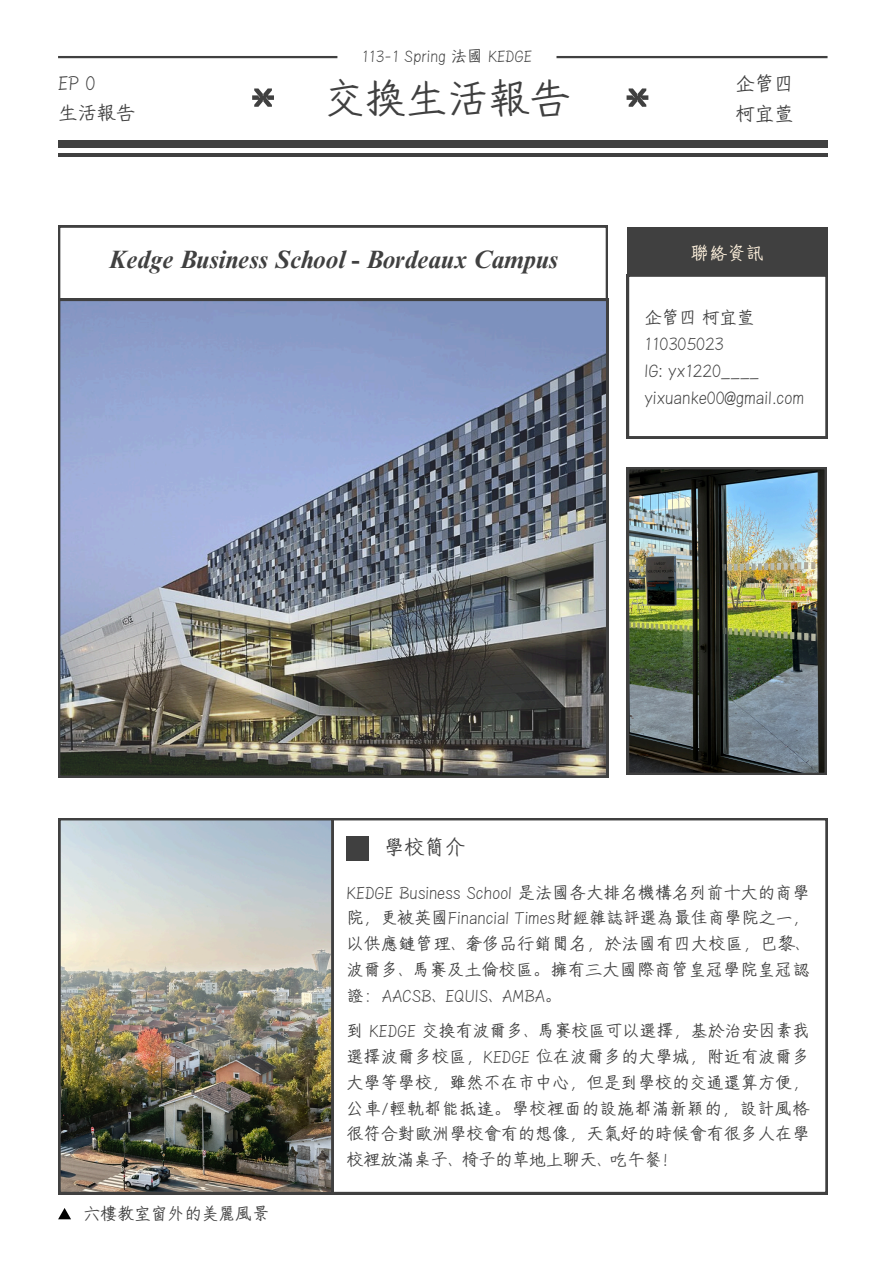
<style>
.page{position:relative;width:893px;height:1263px;background:#fff}
.page>*{position:absolute;margin:0;border:0;box-sizing:border-box;transform-origin:0 0}
.t1{font:45.75px "Canva Beautiful SC";color:#404040}
.t2{font:italic 700 25.05px "Times NRMT Pro";color:#404040}
.t3{font:22.5px "Canva Beautiful SC";color:#404040}
.t4{font:21.45px/29.8px "Canva Beautiful SC";color:#404040}
.t5{font:20.33px "Canva Beautiful SC";color:#fff2de}
.t6{font:19.2px "Canva Beautiful SC";color:#404040}
.t7{font:18.75px/25.9px "Canva Beautiful SC";letter-spacing:.015em;color:#404040;text-align:justify}
.t8{font:17.7px "Canva Beautiful SC";color:#404040}
</style>
<div class="page">
<svg style="left:58px;top:226px;width:550px;height:73px"></svg>
<svg style="left:627px;top:275px;width:200px;height:163px"></svg>
<div style="left:627px;top:227px;width:200px;height:48px;background:#404040"></div>
<img style="left:58px;top:299px;width:550px;height:478px">
<div style="left:58px;top:141px;width:769px;height:6px;background:#404040"></div>
<hr style="left:58px;top:153px;width:769px;height:3px;background:#404040">
<img style="left:627px;top:467px;width:199px;height:308px">
<svg style="left:333px;top:818px;width:494px;height:376px"></svg>
<div style="left:346px;top:836px;width:23px;height:24px;background:#404040"></div>
<hr style="left:58px;top:56px;width:279px;height:2px;background:#404040">
<hr style="left:556px;top:56px;width:271px;height:2px;background:#404040">
<svg style="left:252px;top:88px;width:22px;height:19px"></svg>
<svg style="left:626px;top:88px;width:22px;height:19px"></svg>
<img style="left:58px;top:818px;width:275px;height:376px">
<svg style="left:58px;top:1208px;width:13px;height:11px"></svg>
<p class="t8" style="left:362px;top:47px;width:172px">113-1 Spring 法國 KEDGE</p>
<h4 class="t4" style="left:58px;top:67px;width:79px">EP 0<br>生活報告</h4>
<p class="t4" style="left:735px;top:69px;width:59px">企管四柯宜萱</p>
<p class="t1" style="left:323px;top:76px;width:249px">交換生活報告</p>
<h3 class="t2" style="left:108px;top:250px;width:451px">Kedge Business School - Bordeaux Campus</h3>
<h1 class="t5" style="left:690px;top:243px;width:75px">聯絡資訊</h1>
<p class="t6" style="left:644px;top:307px;width:111px">企管四柯宜萱</p>
<p class="t6" style="left:644px;top:334px;width:81px">110305023</p>
<h4 class="t6" style="left:644px;top:361px;width:116px">IG: yx1220____</h4>
<p class="t6" style="left:644px;top:387px;width:161px">yixuanke00@gmail.com</p>
<p class="t3" style="left:384px;top:836px;width:83px">學校簡介</p>
<p class="t7" style="left:83px;top:1200px;width:187px">六樓教室窗外的美麗風景</p>
<h2 class="t7" style="left:346px;top:879px;width:464px">KEDGE Business School 是法國各大排名機構名列前十大的商學院，更被英國Financial Times財經雜誌評選為最佳商學院之一，以供應鏈管理、奢侈品行銷聞名，於法國有四大校區，巴黎、波爾多、馬賽及土倫校區。擁有三大國際商管皇冠學院皇冠認證：AACSB、EQUIS、AMBA。</h2>
<p class="t7" style="left:346px;top:1017px;width:464px">到 KEDGE 交換有波爾多、馬賽校區可以選擇，基於治安因素我選擇波爾多校區，KEDGE 位在波爾多的大學城，附近有波爾多大學等學校，雖然不在市中心，但是到學校的交通還算方便，公車/輕軌都能抵達。學校裡面的設施都滿新穎的，設計風格很符合對歐洲學校會有的想像，天氣好的時候會有很多人在學校裡放滿桌子、椅子的草地上聊天、吃午餐！</p>
</div>
